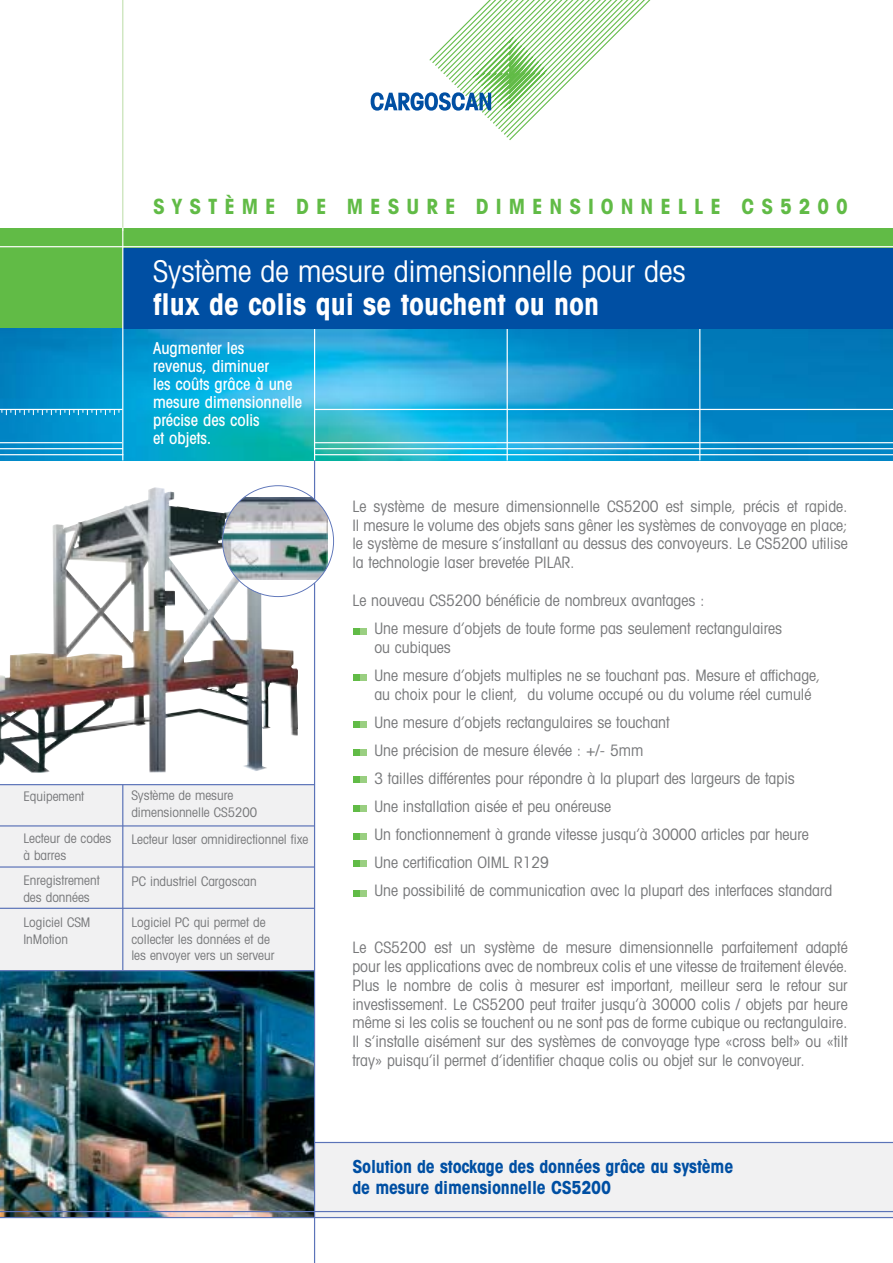
<style>
.page{position:relative;width:893px;height:1263px;background:#fff}
.page>*{position:absolute;margin:0;border:0;box-sizing:border-box;transform-origin:0 0}
.t1{font:condensed 30px "Avant Garde";color:#fff}
.t2{font:700 condensed 30px "Avant Garde";color:#fff}
.t3{font:700 condensed 21px "Avant Garde";letter-spacing:.335em;color:#61bb46}
.t4{font:700 condensed 18px/21.6px "Avant Garde";letter-spacing:-.01em;color:#004fa3}
.t5{font:500 condensed 16.5px/18px "Avant Garde";color:#fff}
.t6{font:condensed 15.75px/18.9px "Avant Garde";color:#77787a}
.t7{font:condensed 13.2px/16.5px "Avant Garde";color:#77787a}
</style>
<div class="page">
<div style="left:0;top:785px;width:315px;height:186px;background:#f1f1f2"></div>
<div style="left:315px;top:1143px;width:577px;height:75px;background:#f1f1f2"></div>
<hr style="left:0;top:784px;width:314px;height:1px;background:#5b73b8">
<hr style="left:122px;top:785px;width:1px;height:186px;background:#5b73b8">
<hr style="left:0;top:825px;width:314px;height:2px;background:#5b73b8">
<hr style="left:0;top:908px;width:315px;height:1px;background:#5b73b8">
<hr style="left:0;top:866px;width:314px;height:2px;background:#5b73b8">
<hr style="left:314px;top:1142px;width:578px;height:1px;background:#5b73b8">
<img style="left:0;top:328px;width:892px;height:132px">
<hr style="left:0;top:409px;width:123px;height:1px;background:#fff">
<hr style="left:314px;top:409px;width:578px;height:1px;background:#fff">
<hr style="left:314px;top:232px;width:1px;height:229px;background:#fff">
<hr style="left:506px;top:229px;width:2px;height:232px;background:#fff">
<hr style="left:699px;top:229px;width:1px;height:231px;background:#fff">
<div style="left:0;top:229px;width:892px;height:99px;background:#61bb46"></div>
<hr style="left:122px;top:0;width:1px;height:231px;background:#c6e2b4">
<svg style="left:1px;top:410px;width:118px;height:5px"></svg>
<div style="left:123px;top:248px;width:769px;height:80px;background:#004fa3"></div>
<hr style="left:122px;top:228px;width:1px;height:232px;background:#fff">
<hr style="left:0;top:246px;width:892px;height:1px;background:#fff">
<div style="left:353px;top:674px;width:7px;height:6px;background:#61bb46"></div>
<svg style="left:361px;top:674px;width:6px;height:6px"></svg>
<div style="left:353px;top:722px;width:7px;height:6px;background:#61bb46"></div>
<svg style="left:361px;top:722px;width:6px;height:6px"></svg>
<div style="left:353px;top:750px;width:7px;height:6px;background:#61bb46"></div>
<svg style="left:361px;top:750px;width:6px;height:6px"></svg>
<div style="left:353px;top:776px;width:7px;height:6px;background:#61bb46"></div>
<svg style="left:361px;top:776px;width:6px;height:6px"></svg>
<div style="left:353px;top:805px;width:7px;height:6px;background:#61bb46"></div>
<svg style="left:361px;top:805px;width:6px;height:6px"></svg>
<div style="left:353px;top:834px;width:7px;height:6px;background:#61bb46"></div>
<svg style="left:361px;top:834px;width:6px;height:6px"></svg>
<div style="left:353px;top:861px;width:7px;height:6px;background:#61bb46"></div>
<svg style="left:361px;top:861px;width:6px;height:6px"></svg>
<div style="left:353px;top:890px;width:7px;height:6px;background:#61bb46"></div>
<svg style="left:361px;top:890px;width:6px;height:6px"></svg>
<div style="left:353px;top:628px;width:7px;height:6px;background:#61bb46"></div>
<svg style="left:361px;top:628px;width:6px;height:6px"></svg>
<img style="left:0;top:487px;width:298px;height:286px">
<hr style="left:314px;top:454px;width:578px;height:1px;background:#fff">
<hr style="left:0;top:454px;width:123px;height:1px;background:#fff">
<hr style="left:315px;top:448px;width:577px;height:1px;background:#fff">
<hr style="left:0;top:448px;width:123px;height:1px;background:#fff">
<hr style="left:315px;top:442px;width:577px;height:1px;background:#fff">
<hr style="left:0;top:442px;width:122px;height:1px;background:#fff">
<img style="left:0;top:971px;width:314px;height:246px">
<hr style="left:0;top:970px;width:314px;height:1px;background:#6f81c0">
<hr style="left:314px;top:460px;width:1px;height:803px;background:#5b73b8">
<svg style="left:222px;top:485px;width:112px;height:112px"></svg>
<hr style="left:0;top:1211px;width:892px;height:1px;background:#5b73b8">
<hr style="left:0;top:1217px;width:892px;height:1px;background:#5b73b8">
<svg style="left:370px;top:0;width:281px;height:140px"></svg>
<h2 class="t3" style="left:153px;top:199px;width:696px">SYSTÈME DE MESURE DIMENSIONNELLE CS5200</h2>
<h1 class="t1" style="left:153px;top:261px;width:534px">Système de mesure dimensionnelle pour des</h1>
<h1 class="t2" style="left:153px;top:294px;width:447px">flux de colis qui se touchent ou non</h1>
<p class="t5" style="left:153px;top:340px;width:150px">Augmenter les revenus, diminuer<br>les coûts grâce à une mesure dimensionnelle précise des colis<br>et objets.</p>
<p class="t7" style="left:23px;top:790px;width:62px">Equipement</p>
<p class="t7" style="left:23px;top:832px;width:89px">Lecteur de codes à barres</p>
<p class="t7" style="left:23px;top:874px;width:78px">Enregistrement des données</p>
<p class="t7" style="left:23px;top:916px;width:69px">Logiciel CSM<br>InMotion</p>
<p class="t7" style="left:131px;top:789px;width:127px">Système de mesure dimensionnelle CS5200</p>
<p class="t7" style="left:131px;top:832px;width:178px">Lecteur laser omnidirectionnel fixe</p>
<p class="t7" style="left:131px;top:874px;width:127px">PC industriel Cargoscan</p>
<p class="t7" style="left:131px;top:915px;width:144px">Logiciel PC qui permet de collecter les données et de les envoyer vers un serveur</p>
<p class="t6" style="left:352px;top:498px;width:496px;text-align:justify">Le système de mesure dimensionnelle CS5200 est simple, précis et rapide.<br>Il mesure le volume des objets sans gêner les systèmes de convoyage en place; le système de mesure s’installant au dessus des convoyeurs. Le CS5200 utilise la technologie laser brevetée PILAR.</p>
<p class="t6" style="left:374px;top:588px;width:409px;line-height:28px;text-indent:-22px">Le nouveau CS5200 bénéficie de nombreux avantages :<br>Une mesure d’objets de toute forme pas seulement rectangulaires</p>
<p class="t6" style="left:374px;top:635px;width:448px;line-height:28px">ou cubiques<br>Une mesure d’objets multiples ne se touchant pas. Mesure et affichage,</p>
<p class="t6" style="left:374px;top:682px;width:459px;line-height:28px">au choix pour le client, du volume occupé ou du volume réel cumulé Une mesure d’objets rectangulaires se touchant<br>Une précision de mesure élevée : +/- 5mm<br>3 tailles différentes pour répondre à la plupart des largeurs de tapis<br>Une installation aisée et peu onéreuse<br>Un fonctionnement à grande vitesse jusqu’à 30000 articles par heure Une certification OIML R129<br>Une possibilité de communication avec la plupart des interfaces standard</p>
<p class="t6" style="left:352px;top:939px;width:496px;text-align:justify">Le CS5200 est un système de mesure dimensionnelle parfaitement adapté pour les applications avec de nombreux colis et une vitesse de traitement élevée.<br>Plus le nombre de colis à mesurer est important, meilleur sera le retour sur investissement. Le CS5200 peut traiter jusqu’à 30000 colis / objets par heure même si les colis se touchent ou ne sont pas de forme cubique ou rectangulaire.<br>Il s’installe aisément sur des systèmes de convoyage type «cross belt» ou «tilt tray» puisqu’il permet d’identifier chaque colis ou objet sur le convoyeur.</p>
<p class="t4" style="left:352px;top:1157px;width:382px">Solution de stockage des données grâce au système de mesure dimensionnelle CS5200</p>
</div>
